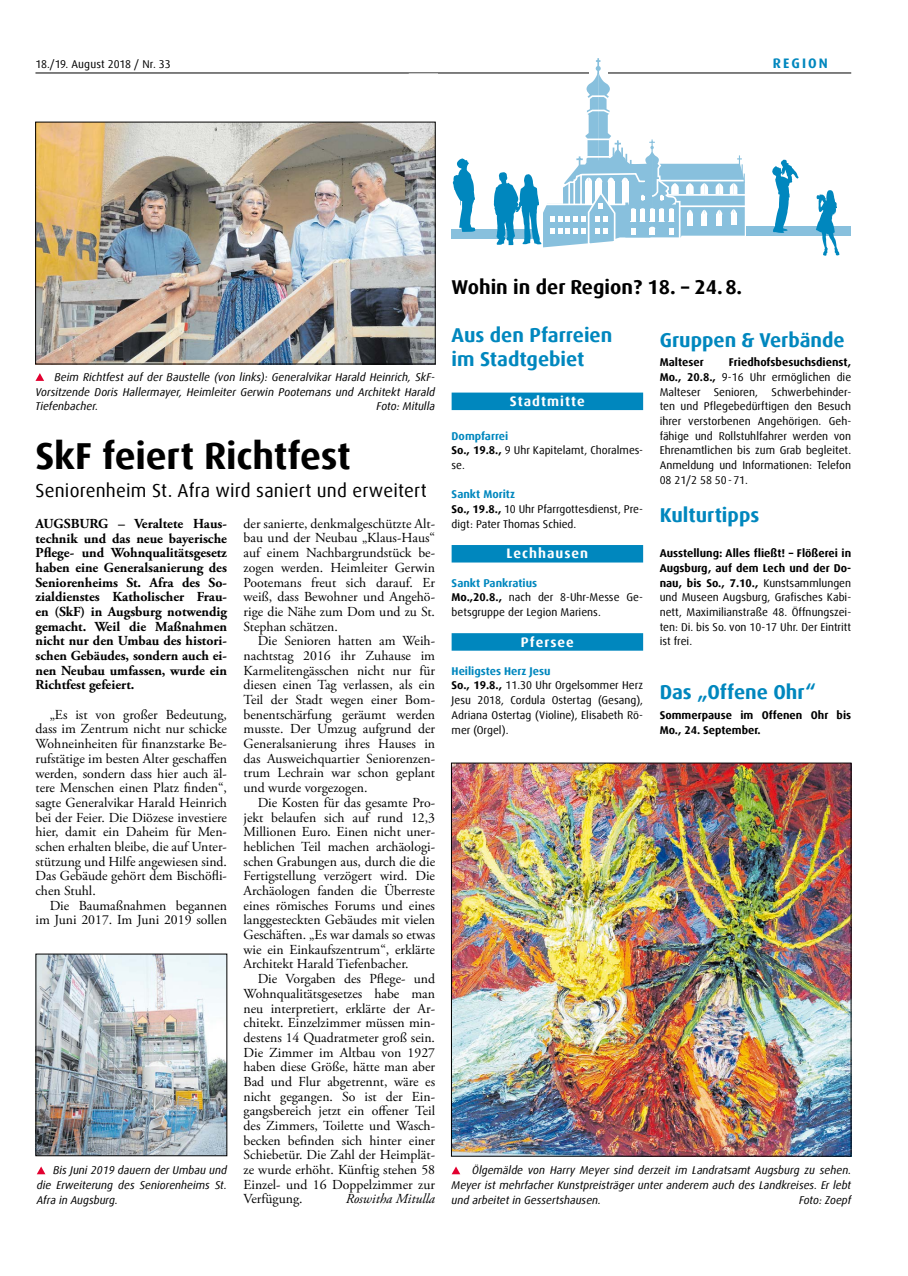
<style>
.page{position:relative;width:908px;height:1276px;background:#fff}
.page>*{position:absolute;margin:0;border:0;box-sizing:border-box;transform-origin:0 0}
.t1{font:700 37.5px "Dax Offc Pro";letter-spacing:-.01em;color:#000}
.t2{font:700 20px/23.8px "Dax Offc Pro";color:#0087be}
.t3{font:700 20px "Dax Offc Pro";color:#000}
.t4{font:18.75px "Dax Offc Pro";letter-spacing:.01em;color:#000}
.t5{font:13.75px/14.6px "Adobe Garamond Pro";color:#000;text-align:justify}
.t6{font:700 13.75px/14.6px "Adobe Garamond Pro";color:#000;text-align:justify}
.t7{font:700 13.75px "Dax Offc Pro";letter-spacing:.075em;color:#fff}
.t8{font:italic 13.75px "Adobe Garamond Pro";color:#000}
.t9{font:700 13.75px "Dax Offc Pro";letter-spacing:.15em;color:#0087be}
.t10{font:11.25px/14.8px "Dax Offc Pro";color:#000}
.t11{font:italic 11.25px/14.8px "Dax Offc Pro";color:#000;text-align:justify}
.t12{font:700 11.25px/14.8px "Dax Offc Pro";color:#000}
.s1{font-weight:700;color:#0087be}
.s2{font-weight:700}
</style>
<div class="page">
<hr style="left:35px;top:73px;width:815px;height:1px;background:#000">
<hr style="left:408px;top:73px;width:30px;height:2px;background:#fff">
<div style="left:451px;top:229px;width:84px;height:9px;background:#88c0dd"></div>
<div style="left:746px;top:226px;width:104px;height:10px;background:#88c0dd"></div>
<svg style="left:772px;top:160px;width:26px;height:73px"></svg>
<svg style="left:816px;top:190px;width:23px;height:66px"></svg>
<svg style="left:452px;top:158px;width:23px;height:74px"></svg>
<svg style="left:493px;top:58px;width:251px;height:189px"></svg>
<div style="left:451px;top:392px;width:192px;height:18px;background:#0087be"></div>
<div style="left:451px;top:545px;width:192px;height:17px;background:#0087be"></div>
<div style="left:451px;top:633px;width:192px;height:17px;background:#0087be"></div>
<img style="left:37px;top:124px;width:396px;height:238px">
<svg style="left:35px;top:373px;width:9px;height:8px"></svg>
<img style="left:38px;top:956px;width:187px;height:198px">
<div style="left:36px;top:954px;width:191px;height:202px;border:1px solid #000"></div>
<svg style="left:37px;top:1166px;width:8px;height:8px"></svg>
<img style="left:453px;top:765px;width:395px;height:389px">
<svg style="left:452px;top:1166px;width:8px;height:8px"></svg>
<p class="t10" style="left:35px;top:56px;width:137px">18./19. August 2018 / Nr. 33</p>
<p class="t9" style="left:772px;top:54px;width:56px">REGION</p>
<h2 class="t3" style="left:451px;top:274px;width:292px">Wohin in der Region? 18. – 24.8.</h2>
<h2 class="t2" style="left:451px;top:324px;width:162px">Aus den Pfarreien im Stadtgebiet</h2>
<p class="t7" style="left:509px;top:392px;width:76px">Stadtmitte</p>
<p class="t10" style="left:451px;top:428px;width:193px"><span class="s1">Dompfarrei<br></span><span class="s2">So., 19.8.,</span> 9 Uhr Kapitelamt, Choralmes&shy;se.</p>
<p class="t10" style="left:451px;top:487px;width:193px"><span class="s1">Sankt Moritz<br></span><span class="s2">So., 19.8.,</span> 10 Uhr Pfarrgottesdienst, Pre&shy;digt: Pater Thomas Schied.</p>
<p class="t7" style="left:506px;top:545px;width:83px">Lechhausen</p>
<p class="t10" style="left:451px;top:575px;width:193px"><span class="s1">Sankt Pankratius<br></span><span class="s2">Mo.,20.8.,</span> nach der 8-Uhr-Messe Ge&shy;betsgruppe der Legion Mariens.</p>
<p class="t7" style="left:520px;top:633px;width:55px">Pfersee</p>
<p class="t10" style="left:451px;top:663px;width:193px"><span class="s1">Heiligstes Herz Jesu<br></span><span class="s2">So., 19.8.,</span> 11.30 Uhr Orgelsommer Herz<br>Jesu 2018, Cordula Ostertag (Gesang),<br>Adriana Ostertag (Violine), Elisabeth Rö&shy;mer (Orgel).</p>
<h2 class="t2" style="left:659px;top:328px;width:186px">Gruppen &amp; Verbände</h2>
<p class="t12" style="left:659px;top:355px;width:45px">Malteser</p>
<p class="t10" style="left:659px;top:355px;width:193px;text-align:justify;text-indent:69px"><span class="s2">Friedhofsbesuchsdienst, Mo., 20.8.,</span> 9-16 Uhr ermöglichen die Malteser Senioren, Schwerbehinder&shy;ten und Pflegebedürftigen den Besuch ihrer verstorbenen Angehörigen. Geh&shy;fähige und Rollstuhlfahrer werden von Ehrenamtlichen bis zum Grab begleitet.<br>Anmeldung und Informationen: Telefon 08 21/2 58 50-71.</p>
<h2 class="t2" style="left:659px;top:503px;width:101px">Kulturtipps</h2>
<p class="t10" style="left:659px;top:546px;width:193px;text-align:justify"><span class="s2">Ausstellung: Alles fließt! – Flößerei in Augsburg, auf dem Lech und der Do&shy;nau, bis So., 7.10.,</span> Kunstsammlungen und Museen Augsburg, Grafisches Kabi&shy;nett, Maximilianstraße 48. Öffnungszei&shy;ten: Di. bis So. von 10-17 Uhr. Der Eintritt ist frei.</p>
<h2 class="t2" style="left:659px;top:680px;width:157px">Das „Offene Ohr“</h2>
<p class="t12" style="left:659px;top:707px;width:193px">Sommerpause im Offenen Ohr bis<br>Mo., 24. September.</p>
<p class="t11" style="left:35px;top:370px;width:401px;text-indent:19px">Beim Richtfest auf der Baustelle (von links): Generalvikar Harald Heinrich, SkF-Vorsitzende Doris Hallermayer, Heimleiter Gerwin Pootemans und Architekt Harald Tiefenbacher.</p>
<p class="t11" style="left:376px;top:399px;width:60px">Foto: Mitulla</p>
<h1 class="t1" style="left:35px;top:432px;width:317px">SkF feiert Richtfest</h1>
<h3 class="t4" style="left:35px;top:478px;width:392px">Seniorenheim St. Afra wird saniert und erweitert</h3>
<p class="t5" style="left:243px;top:516px;width:193px">der sanierte, denkmalgeschützte Alt&shy;bau und der Neubau „Klaus-Haus“ auf einem Nachbargrundstück be&shy;zogen werden. Heimleiter Gerwin Pootemans freut sich darauf. Er weiß, dass Bewohner und Angehö&shy;rige die Nähe zum Dom und zu St.<br>Stephan schätzen.</p>
<p class="t5" style="left:243px;top:634px;width:193px;text-indent:14px">Die Senioren hatten am Weih&shy;nachtstag 2016 ihr Zuhause im Karmelitengässchen nicht nur für diesen einen Tag verlassen, als ein Teil der Stadt wegen einer Bom&shy;benentschärfung geräumt werden musste. Der Umzug aufgrund der Generalsanierung ihres Hauses in das Ausweichquartier Seniorenzen&shy;trum Lechrain war schon geplant und wurde vorgezogen.</p>
<p class="t5" style="left:243px;top:795px;width:193px;text-indent:14px">Die Kosten für das gesamte Pro&shy;jekt belaufen sich auf rund 12,3<br>Millionen Euro. Einen nicht uner&shy;heblichen Teil machen archäologi&shy;schen Grabungen aus, durch die die Fertigstellung verzögert wird. Die Archäologen fanden die Überreste eines römisches Forums und eines langgesteckten Gebäudes mit vielen Geschäften. „Es war damals so etwas wie ein Einkaufszentrum“, erklärte Architekt Harald Tiefenbacher.</p>
<p class="t5" style="left:243px;top:972px;width:193px;text-indent:14px">Die Vorgaben des Pflege- und Wohnqualitätsgesetzes habe man neu interpretiert, erklärte der Ar&shy;chitekt. Einzelzimmer müssen min&shy;destens 14 Quadratmeter groß sein.<br>Die Zimmer im Altbau von 1927 haben diese Größe, hätte man aber Bad und Flur abgetrennt, wäre es nicht gegangen. So ist der Ein&shy;gangsbereich jetzt ein offener Teil des Zimmers, Toilette und Wasch&shy;becken befinden sich hinter einer Schiebetür. Die Zahl der Heimplät&shy;ze wurde erhöht. Künftig stehen 58<br>Einzel- und 16 Doppelzimmer zur Verfügung.</p>
<p class="t6" style="left:35px;top:516px;width:193px">AUGSBURG – Veraltete Haus&shy;technik und das neue bayerische Pflege- und Wohnqualitätsgesetz haben eine Generalsanierung des Seniorenheims St. Afra des So&shy;zialdienstes Katholischer Frau&shy;en (SkF) in Augsburg notwendig gemacht. Weil die Maßnahmen nicht nur den Umbau des histori&shy;schen Gebäudes, sondern auch ei&shy;nen Neubau umfassen, wurde ein Richtfest gefeiert.</p>
<p class="t5" style="left:35px;top:707px;width:193px;text-indent:14px">„Es ist von großer Bedeutung, dass im Zentrum nicht nur schicke Wohneinheiten für finanzstarke Be&shy;rufstätige im besten Alter geschaffen werden, sondern dass hier auch äl&shy;tere Menschen einen Platz finden“, sagte Generalvikar Harald Heinrich bei der Feier. Die Diözese investiere hier, damit ein Daheim für Men&shy;schen erhalten bleibe, die auf Unter&shy;stützung und Hilfe angewiesen sind.<br>Das Gebäude gehört dem Bischöfli&shy;chen Stuhl.</p>
<p class="t5" style="left:35px;top:898px;width:193px;text-align:right">Die Baumaßnahmen begannen im Juni 2017. Im Juni 2019 sollen</p>
<p class="t11" style="left:37px;top:1163px;width:192px;text-indent:17px">Bis Juni 2019 dauern der Umbau und die Erweiterung des Seniorenheims St.<br>Afra in Augsburg.</p>
<p class="t11" style="left:451px;top:1163px;width:401px;text-indent:21px">Ölgemälde von Harry Meyer sind derzeit im Landratsamt Augsburg zu sehen.<br>Meyer ist mehrfacher Kunstpreisträger unter anderem auch des Landkreises. Er lebt und arbeitet in Gessertshausen.</p>
<p class="t8" style="left:346px;top:1190px;width:91px">Roswitha Mitulla</p>
<p class="t11" style="left:798px;top:1192px;width:54px">Foto: Zoepf</p>
</div>
